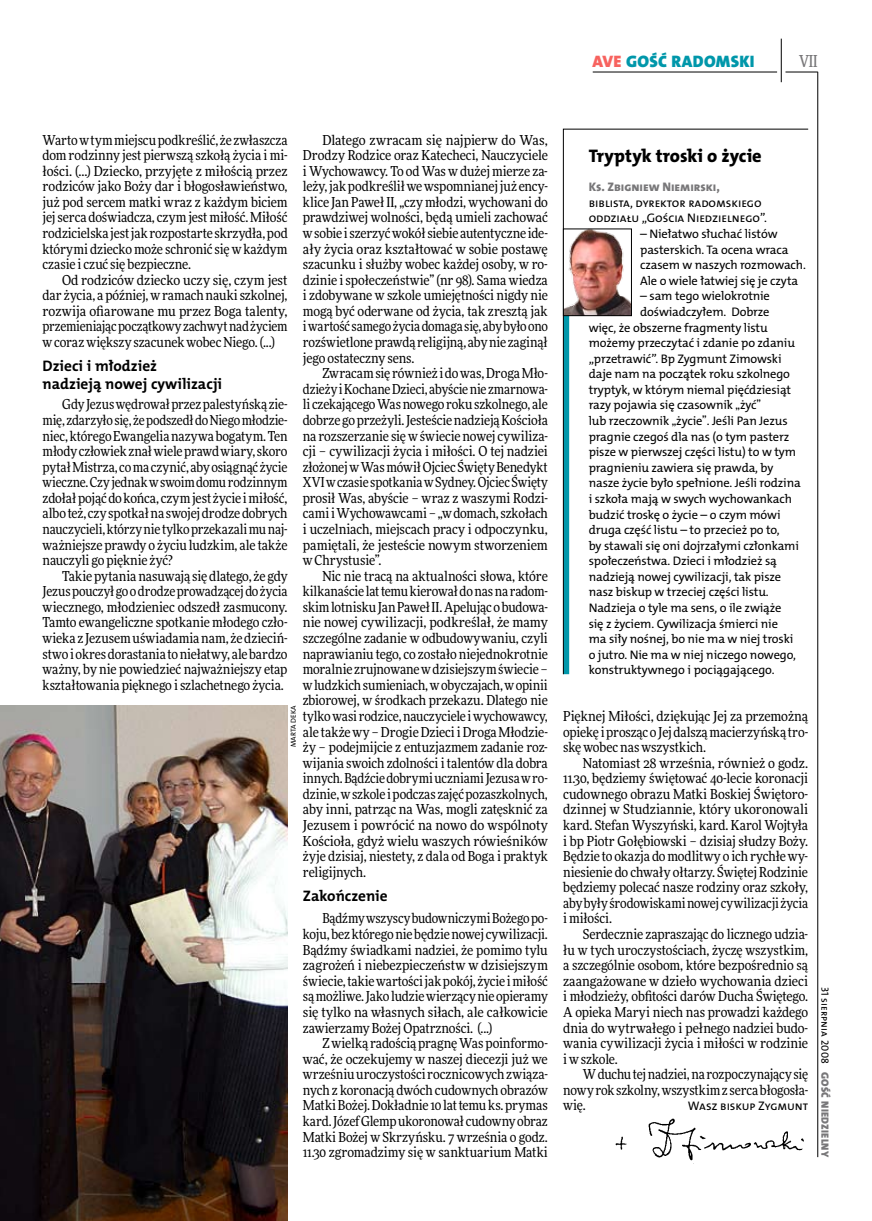
<style>
.page{position:relative;width:872px;height:1221px;background:#fff}
.page>*{position:absolute;margin:0;border:0;box-sizing:border-box;transform-origin:0 0}
.t1{font:18.3px "The Mix HP8 Ex Bld";letter-spacing:.005em;color:#000}
.t2{font:16.65px "The Mix HP9 Blk";letter-spacing:.02em;color:#0097aa}
.t3{font:500 16.5px "Freeday Narrow";color:#787779;scale:.9 1}
.t4{font:15.3px/17.7px "The Mix HP7 Bld";color:#000}
.t5{font:13.8px/15.6px "Freeday Narrow News";letter-spacing:-.01em;color:#000;text-align:justify}
.t6{font:12.45px/15.6px "The Mix HP5 Plain";letter-spacing:-.01em;color:#000}
.t7{font:12.45px "The Mix HP8 Ex Bld";letter-spacing:-.005em;color:#787779}
.t8{font:10.5px "The Mix HP9 Blk";letter-spacing:.025em;color:#787779}
.t9{font:10.5px "The Mix HP5 Plain";letter-spacing:.01em;color:#000}
.t10{font:7.2px "The Mix HP5 Plain";color:#000}
.s1{color:#f7635f}
.s2{font-family:"Freeday Narrow News"}
</style>
<div class="page">
<hr style="left:817px;top:72px;width:1px;height:1084px;background:#000">
<hr style="left:781px;top:39px;width:1px;height:43px;background:#000">
<hr style="left:785px;top:72px;width:32px;height:1px;background:#000">
<hr style="left:592px;top:72px;width:185px;height:1px;background:#000">
<svg style="left:563px;top:129px;width:245px;height:545px"></svg>
<img style="left:565px;top:231px;width:64px;height:83px">
<div style="left:563px;top:229px;width:68px;height:87px;border:1px solid #000"></div>
<img style="left:615px;top:1118px;width:189px;height:46px">
<img style="left:0;top:705px;width:287px;height:515px">
<p class="t2" style="left:592px;top:50px;width:164px"><span class="s1">AVE</span> GOŚĆ RADOMSKI</p>
<p class="t3" style="left:799px;top:50px;width:22px">VII</p>
<p class="t5" style="left:43px;top:132px;width:246px">Warto wtym miejscu podkreślić, że zwłaszcza dom rodzinny jest pierwszą szkołą życia i mi&shy;łości. (...) Dziecko, przyjęte z miłością przez rodziców jako Boży dar i błogosławieństwo, już pod sercem matki wraz z każdym biciem jej serca doświadcza, czym jest miłość. Miłość rodzicielska jest jak rozpostarte skrzydła, pod którymi dziecko może schronić się w każdym czasie i czuć się bezpieczne.</p>
<p class="t5" style="left:43px;top:272px;width:246px;text-indent:20px">Od rodziców dziecko uczy się, czym jest dar życia, a później, wramach nauki szkolnej, rozwija ofiarowane mu przez Boga talenty, przemieniając początkowy zachwyt nad życiem w coraz większy szacunek wobec Niego. (...)</p>
<p class="t4" style="left:43px;top:357px;width:181px">Dzieci i młodzież<br>nadzieją nowej cywilizacji</p>
<p class="t5" style="left:43px;top:396px;width:246px;text-indent:20px">Gdy Jezus wędrował przez palestyńską zie&shy;mię, zdarzyło się, że podszedł do Niego młodzie&shy;niec, którego Ewangelia nazywa bogatym. Ten młody człowiek znał wiele prawd wiary, skoro pytał Mistrza, co ma czynić, aby osiągnąć życie wieczne. Czy jednak wswoim domu rodzinnym zdołał pojąć do końca, czym jest życie imiłość, albo też, czy spotkał na swojej drodze dobrych nauczycieli, którzy nie tylko przekazali mu naj&shy;ważniejsze prawdy o życiu ludzkim, ale także nauczyli go pięknie żyć?</p>
<p class="t5" style="left:43px;top:568px;width:246px;text-indent:20px">Takie pytania nasuwają się dlatego, że gdy Jezus pouczył go odrodze prowadzącej do życia wiecznego, młodzieniec odszedł zasmucony.<br>Tamto ewangeliczne spotkanie młodego czło&shy;wieka z Jezusem uświadamia nam, że dzieciń&shy;stwo iokres dorastania to niełatwy, ale bardzo ważny, by nie powiedzieć najważniejszy etap kształtowania pięknego i szlachetnego życia.</p>
<p class="t5" style="left:303px;top:132px;width:246px;text-indent:20px">Dlatego zwracam się najpierw do Was, Drodzy Rodzice oraz Katecheci, Nauczyciele i Wychowawcy. To od Was w dużej mierze za&shy;leży, jak podkreślił we wspomnianej już ency&shy;klice Jan Paweł II, „czy młodzi, wychowani do prawdziwej wolności, będą umieli zachować wsobie iszerzyć wokół siebie autentyczne ide&shy;ały życia oraz kształtować w sobie postawę szacunku i służby wobec każdej osoby, w ro&shy;dzinie i społeczeństwie” (nr 98). Sama wiedza i zdobywane w szkole umiejętności nigdy nie mogą być oderwane od życia, tak zresztą jak iwartość samego życia domaga się, aby było ono rozświetlone prawdą religijną, aby nie zaginął jego ostateczny sens.</p>
<p class="t5" style="left:303px;top:365px;width:246px;text-indent:20px">Zwracam się również ido was, Droga Mło&shy;dzieży iKochane Dzieci, abyście nie zmarnowa&shy;li czekającego Was nowego roku szkolnego, ale dobrze go przeżyli. Jesteście nadzieją Kościoła na rozszerzanie się w świecie nowej cywiliza&shy;cji – cywilizacji życia i miłości. O tej nadziei złożonej wWas mówił Ojciec Święty Benedykt XVI wczasie spotkania wSydney. Ojciec Święty prosił Was, abyście – wraz z waszymi Rodzi&shy;cami iWychowawcami – „wdomach, szkołach i uczelniach, miejscach pracy i odpoczynku, pamiętali, że jesteście nowym stworzeniem w Chrystusie”.</p>
<p class="t5" style="left:303px;top:568px;width:246px;text-indent:20px">Nic nie tracą na aktualności słowa, które kilkanaście lat temu kierował do nas na radom&shy;skim lotnisku Jan Paweł II. Apelując obudowa&shy;nie nowej cywilizacji, podkreślał, że mamy szczególne zadanie w odbudowywaniu, czyli naprawianiu tego, co zostało niejednokrotnie moralnie zrujnowane wdzisiejszym świecie – wludzkich sumieniach, wobyczajach, wopinii zbiorowej, w środkach przekazu. Dlatego nie tylko wasi rodzice, nauczyciele iwychowawcy, ale także wy – Drogie Dzieci iDroga Młodzie&shy;ży – podejmijcie z entuzjazmem zadanie roz&shy;wijania swoich zdolności i talentów dla dobra innych. Bądźcie dobrymi uczniami Jezusa wro&shy;dzinie, wszkole ipodczas zajęć pozaszkolnych, aby inni, patrząc na Was, mogli zatęsknić za Jezusem i powrócić na nowo do wspólnoty Kościoła, gdyż wielu waszych rówieśników żyje dzisiaj, niestety, z dala od Boga i praktyk religijnych.</p>
<p class="t4" style="left:303px;top:886px;width:86px">Zakończenie</p>
<p class="t5" style="left:303px;top:910px;width:246px;text-indent:20px">Bądźmy wszyscy budowniczymi Bożego po&shy;koju, bez którego nie będzie nowej cywilizacji.<br>Bądźmy świadkami nadziei, że pomimo tylu zagrożeń i niebezpieczeństw w dzisiejszym świecie, takie wartości jak pokój, życie imiłość są możliwe. Jako ludzie wierzący nie opieramy się tylko na własnych siłach, ale całkowicie zawierzamy Bożej Opatrzności. (...)</p>
<p class="t5" style="left:303px;top:1035px;width:246px;text-indent:20px">Zwielką radością pragnę Was poinformo&shy;wać, że oczekujemy w naszej diecezji już we wrześniu uroczystości rocznicowych związa&shy;nych z koronacją dwóch cudownych obrazów Matki Bożej. Dokładnie 10 lat temu ks. prymas kard. Józef Glemp ukoronował cudowny obraz Matki Bożej w Skrzyńsku. 7 września o godz.<br>11.30 zgromadzimy się w sanktuarium Matki</p>
<p class="t10" style="left:289px;top:747px;width:43px;rotate:-90deg">Marta Deka</p>
<h1 class="t1" style="left:588px;top:144px;width:175px">Tryptyk troski o życie</h1>
<p class="t7" style="left:588px;top:179px;width:133px">Ks. Zbigniew Niemirski,</p>
<p class="t6" style="left:588px;top:195px;width:180px">biblista, dyrektor radomskiego oddziału „Gościa N iedzielnego”.</p>
<p class="t6" style="left:640px;top:226px;width:167px">– N iełatwo słuchać listów pasterskich. Ta ocena wraca czasem w naszych rozmowach.<br>Ale o wiele łatwiej się je czyta</p>
<p class="t6" style="left:640px;top:288px;width:131px">– sam tego wielokrotnie</p>
<p class="t6" style="left:640px;top:304px;width:131px">doświadczyłem. Dobrze</p>
<p class="t6" style="left:588px;top:319px;width:181px">więc, że obszerne fragmenty listu</p>
<p class="t6" style="left:588px;top:335px;width:208px">możemy przeczytać i zdanie po zdaniu</p>
<p class="t6" style="left:588px;top:351px;width:194px">„przetrawić”. Bp Zygmunt Zimowski</p>
<p class="t6" style="left:588px;top:366px;width:203px">daje nam na początek roku szkolnego</p>
<p class="t6" style="left:588px;top:382px;width:204px">tryptyk, w którym niemal pięćdziesiąt</p>
<p class="t6" style="left:588px;top:397px;width:174px">razy pojawia się czasownik <span class="s2">„</span>żyć<span class="s2">”</span></p>
<p class="t6" style="left:588px;top:413px;width:200px">lub rzeczownik <span class="s2">„</span>życie<span class="s2">”</span>. Jeśli Pan Jezus</p>
<p class="t6" style="left:588px;top:428px;width:202px">pragnie czegoś dla nas (o tym pasterz</p>
<p class="t6" style="left:588px;top:444px;width:209px">pisze w pierwszej części listu) to w tym</p>
<p class="t6" style="left:588px;top:460px;width:186px">pragnieniu zawiera się prawda, by</p>
<p class="t6" style="left:588px;top:475px;width:213px">nasze życie było spełnione. Jeśli rodzina</p>
<p class="t6" style="left:588px;top:491px;width:205px">i szkoła mają w swych wychowankach</p>
<p class="t6" style="left:588px;top:506px;width:193px">budzić troskę o życie – o czym mówi</p>
<p class="t6" style="left:588px;top:522px;width:192px">druga część listu – to przecież po to,</p>
<p class="t6" style="left:588px;top:537px;width:212px">by stawali się oni dojrzałymi członkami</p>
<p class="t6" style="left:588px;top:553px;width:190px">społeczeństwa. Dzieci i młodzież są</p>
<p class="t6" style="left:588px;top:569px;width:194px">nadzieją nowej cywilizacji, tak pisze</p>
<p class="t6" style="left:588px;top:584px;width:181px">nasz biskup w trzeciej części listu.</p>
<p class="t6" style="left:588px;top:600px;width:194px">N adzieja o tyle ma sens, o ile zwiąże</p>
<p class="t6" style="left:588px;top:615px;width:191px">się z życiem. Cywilizacja śmierci nie</p>
<p class="t6" style="left:588px;top:631px;width:206px">ma siły nośnej, bo nie ma w niej troski</p>
<p class="t6" style="left:588px;top:646px;width:209px">o jutro. Nie ma w niej niczego nowego,</p>
<p class="t6" style="left:588px;top:662px;width:187px">konstruktywnego i pociągającego.</p>
<p class="t5" style="left:563px;top:708px;width:246px">Pięknej Miłości, dziękując Jej za przemożną opiekę iprosząc o Jej dalszą macierzyńską tro&shy;skę wobec nas wszystkich.</p>
<p class="t5" style="left:563px;top:754px;width:246px;text-indent:20px">Natomiast 28 września, również o godz.<br>11.30, będziemy świętować 40-lecie koronacji cudownego obrazu Matki Boskiej Świętoro&shy;dzinnej w Studziannie, który ukoronowali kard. Stefan Wyszyński, kard. Karol Wojtyła i bp Piotr Gołębiowski – dzisiaj słudzy Boży.<br>Będzie to okazja do modlitwy o ich rychłe wy&shy;niesienie do chwały ołtarzy. Świętej Rodzinie będziemy polecać nasze rodziny oraz szkoły, aby były środowiskami nowej cywilizacji życia i miłości.</p>
<p class="t5" style="left:563px;top:926px;width:246px;text-indent:20px">Serdecznie zapraszając do licznego udzia&shy;łu w tych uroczystościach, życzę wszystkim, a szczególnie osobom, które bezpośrednio są zaangażowane w dzieło wychowania dzieci i młodzieży, obfitości darów Ducha Świętego.<br>A opieka Maryi niech nas prowadzi każdego dnia do wytrwałego i pełnego nadziei budo&shy;wania cywilizacji życia i miłości w rodzinie i w szkole.</p>
<p class="t5" style="left:563px;top:1066px;width:246px;text-indent:20px">Wduchu tej nadziei, na rozpoczynający się nowy rok szkolny, wszystkim z serca błogosła&shy;wię.</p>
<p class="t6" style="left:687px;top:1098px;width:122px">Wasz biskup Zygmunt</p>
<p class="t9" style="left:832px;top:986px;width:79px;rotate:90deg">31 sierpnia 2008</p>
<p class="t8" style="left:832px;top:1071px;width:87px;rotate:90deg">GOŚĆ NIEDZIELNY</p>
</div>
